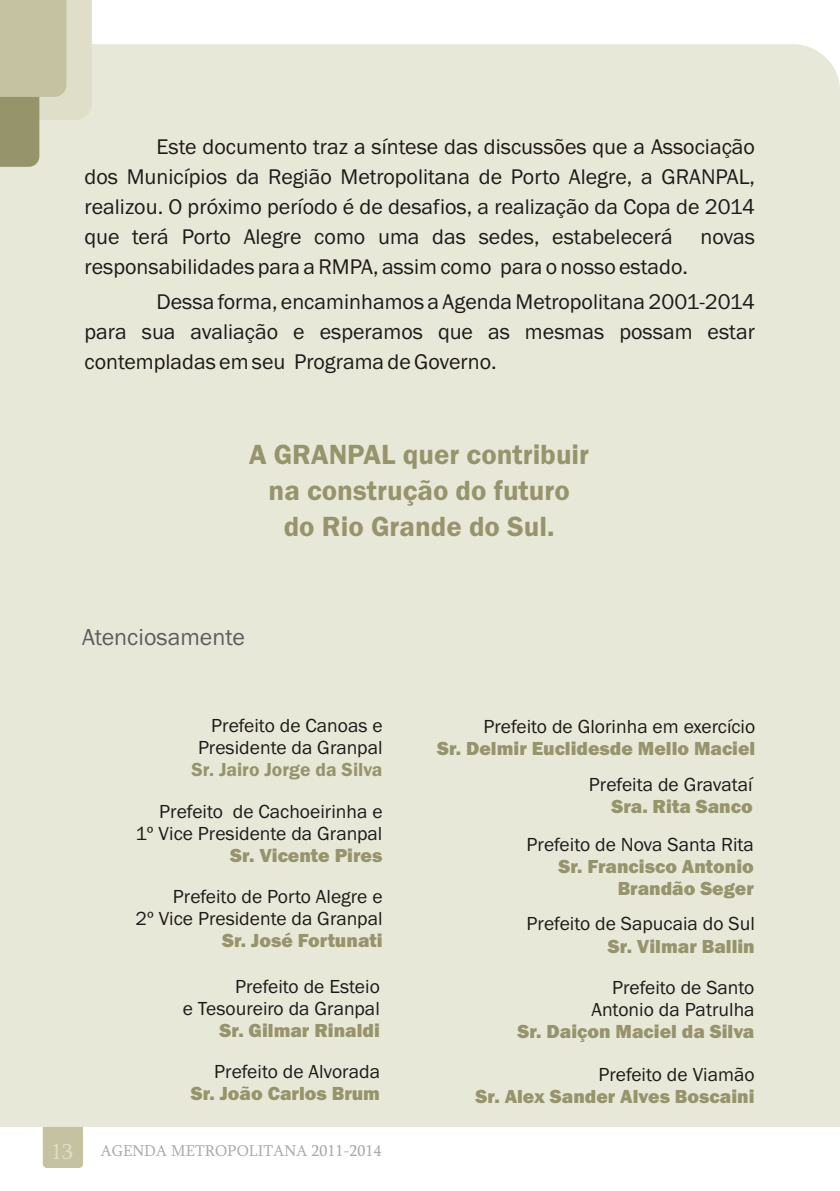
<style>
.page{position:relative;width:840px;height:1191px;background:#fff}
.page>*{position:absolute;margin:0;border:0;box-sizing:border-box;transform-origin:0 0}
.t1{font:600 28.8px/35.8px "Franklin Gothic";color:#96946b;text-align:center}
.t2{font:24px "Franklin Gothic";color:#615c5c}
.t3{font:22px/30px "Franklin Gothic";color:#1f1a17}
.t4{font:19.6px/22.2px "Franklin Gothic";color:#1f1a17;text-align:right}
.t5{font:800 19.6px/22.2px "Franklin Gothic";color:#96946b;text-align:right}
.t6{font:600 19.6px "Franklin Gothic";color:#96946b}
.t7{font:16px "Sylfaen";color:#aba8a8}
.s1{font-size:22px;color:#dedec9}
</style>
<div class="page">
<div style="left:43px;top:1121px;width:40px;height:47px;background:#c4c2a1;border-radius:4px"></div>
<div style="left:0;top:44px;width:839px;height:1082px;background:#e8e8d9"></div>
<svg style="left:0;top:0;width:92px;height:167px;background:#c8c6aa"></svg>
<p class="t3" style="left:84px;top:133px;width:671px;text-align:justify;text-indent:72px">Este documento traz a síntese das discussões que a Associação dos Municípios da Região Metropolitana de Porto Alegre, a GRANPAL, realizou. O próximo período é de desafios, a realização da Copa de 2014 que terá Porto Alegre como uma das sedes, estabelecerá</p>
<p class="t3" style="left:700px;top:223px;width:56px">novas</p>
<p class="t3" style="left:156px;top:251px;width:599px;line-height:35px;text-indent:-72px">responsabilidades para a RMPA, assim como para o nosso estado.<br>Dessa forma, encaminhamos a Agenda Metropolitana 2001-2014</p>
<p class="t3" style="left:84px;top:318px;width:671px">para sua avaliação e esperamos que as mesmas possam estar contempladas em seu Programa de Governo.</p>
<h1 class="t1" style="left:249px;top:439px;width:341px">A GRANPAL quer contribuir na construção do futuro<br>do Rio Grande do Sul.</h1>
<p class="t2" style="left:82px;top:628px;width:164px">Atenciosamente</p>
<p class="t4" style="left:198px;top:716px;width:186px">Prefeito de Canoas e<br>Presidente da Granpal</p>
<p class="t6" style="left:191px;top:762px;width:192px">Sr. Jairo Jorge da Silva</p>
<p class="t4" style="left:135px;top:801px;width:248px">Prefeito de Cachoeirinha e<br>1º Vice Presidente da Granpal</p>
<p class="t5" style="left:230px;top:846px;width:154px">Sr. Vicente Pires</p>
<p class="t4" style="left:135px;top:886px;width:248px">Prefeito de Porto Alegre e<br>2º Vice Presidente da Granpal</p>
<p class="t5" style="left:222px;top:931px;width:162px">Sr. José Fortunati</p>
<p class="t4" style="left:183px;top:977px;width:198px">Prefeito de Esteio<br>e Tesoureiro da Granpal</p>
<p class="t5" style="left:219px;top:1021px;width:162px">Sr. Gilmar Rinaldi</p>
<p class="t4" style="left:214px;top:1061px;width:167px">Prefeito de Alvorada</p>
<p class="t5" style="left:191px;top:1083px;width:191px">Sr. João Carlos Brum</p>
<p class="t7" style="left:51px;top:1144px;width:331px"><span class="s1">13</span> AGENDA METROPOLITANA 2011-2014</p>
<p class="t4" style="left:483px;top:716px;width:273px">Prefeito de Glorinha em exercício</p>
<p class="t5" style="left:437px;top:738px;width:319px">Sr. Delmir Euclidesde Mello Maciel</p>
<p class="t4" style="left:588px;top:774px;width:165px">Prefeita de Gravataí</p>
<p class="t5" style="left:611px;top:796px;width:143px">Sra. Rita Sanco</p>
<p class="t4" style="left:526px;top:835px;width:229px">Prefeito de Nova Santa Rita</p>
<p class="t5" style="left:558px;top:857px;width:197px">Sr. Francisco Antonio<br>Brandão Seger</p>
<p class="t4" style="left:526px;top:914px;width:229px">Prefeito de Sapucaia do Sul</p>
<p class="t5" style="left:607px;top:936px;width:148px">Sr. Vilmar Ballin</p>
<p class="t4" style="left:591px;top:977px;width:164px">Prefeito de Santo<br>Antonio da Patrulha</p>
<p class="t5" style="left:517px;top:1022px;width:238px">Sr. Daiçon Maciel da Silva</p>
<p class="t4" style="left:598px;top:1064px;width:158px">Prefeito de Viamão</p>
<p class="t5" style="left:475px;top:1086px;width:280px">Sr. Alex Sander Alves Boscaini</p>
</div>
